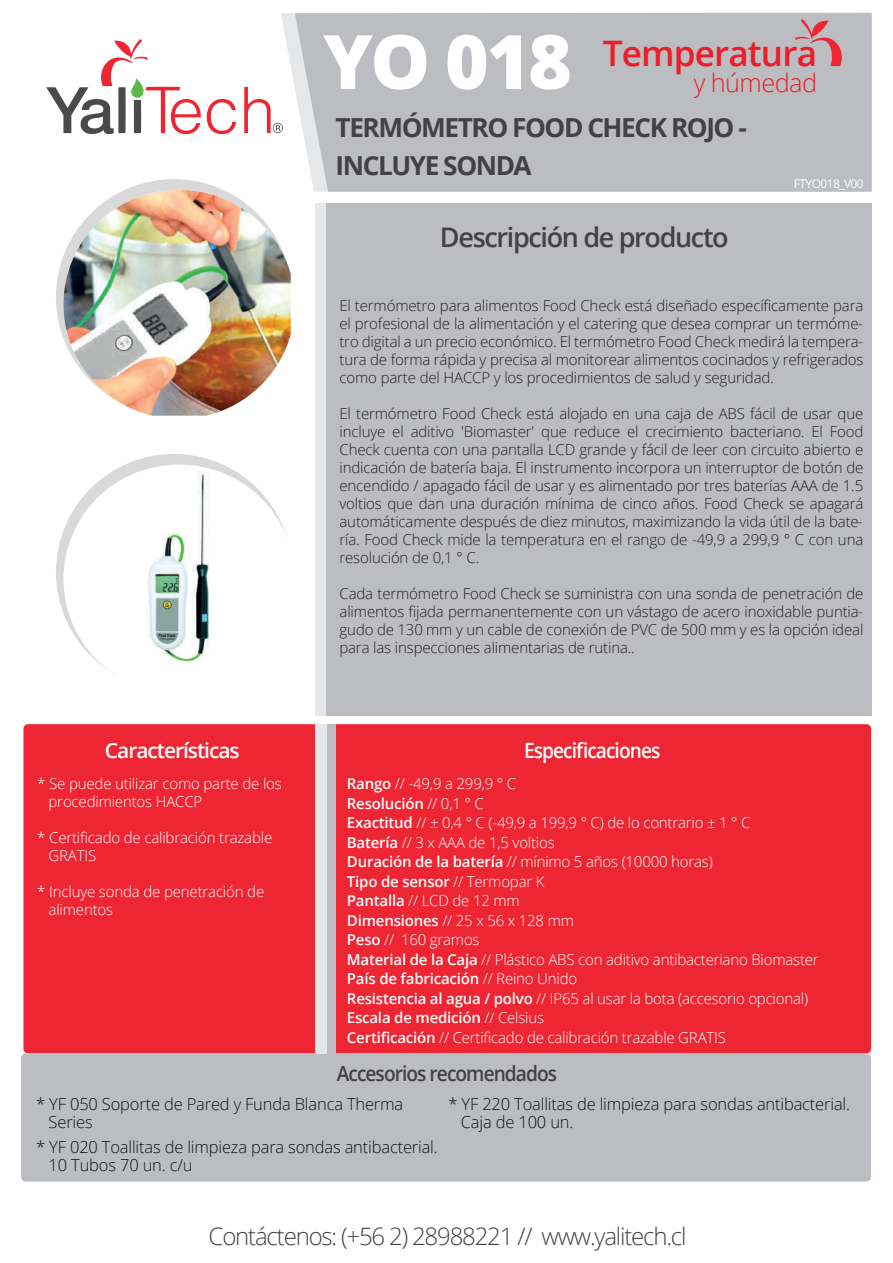
<style>
.page{position:relative;width:893px;height:1263px;background:#fff}
.page>*{position:absolute;margin:0;border:0;box-sizing:border-box;transform-origin:0 0}
.t1{font:800 75px "Open Sans";color:#fff}
.t2{font:600 35.1px "Open Sans";letter-spacing:-.025em;color:#ec1d29}
.t3{font:600 27px "Open Sans";letter-spacing:-.05em;color:#444145}
.t4{font:700 26.25px/37.5px "Open Sans";letter-spacing:-.055em;color:#444145}
.t5{font:300 25.35px "Open Sans";letter-spacing:-.025em;color:#ec1d29}
.t6{font:300 24px "Open Sans";letter-spacing:-.05em;color:#444145}
.t7{font:600 21px "Open Sans";letter-spacing:-.05em;color:#444145;scale:.91 1}
.t8{font:600 21px "Open Sans";letter-spacing:-.05em;color:#fff;scale:.91 1}
.t9{font:600 21px "Open Sans";letter-spacing:-.05em;color:#fff}
.t10{font:300 16.5px/18px "Open Sans";letter-spacing:-.01em;color:#101315}
.t11{font:300 15px/18px "Open Sans";letter-spacing:-.01em;color:#231f20;text-align:justify}
.t12{font:300 15px/19.5px "Open Sans";letter-spacing:-.01em;color:#fff}
.t13{font:12px "Open Sans";letter-spacing:-.05em;color:#fff}
.s1{font-weight:600}
</style>
<div class="page">
<div style="left:315px;top:203px;width:555px;height:513px;background:#e6e7e9"></div>
<div style="left:327px;top:203px;width:545px;height:513px;background:#bcbdc0"></div>
<svg style="left:281px;top:13px;width:14px;height:74px"></svg>
<div style="left:295px;top:13px;width:577px;height:179px;background:#bcbdc0"></div>
<div style="left:23px;top:724px;width:303px;height:329px;background:#ee2533;border-radius:5px"></div>
<div style="left:326px;top:724px;width:545px;height:329px;background:#ee2533;border-radius:5px"></div>
<div style="left:21px;top:1053px;width:850px;height:128px;background:#bcbdc0;border-radius:5px"></div>
<div style="left:315px;top:724px;width:16px;height:329px;background:#e6e7e9"></div>
<div style="left:327px;top:724px;width:9px;height:329px;background:#bcbdc0"></div>
<svg style="left:207px;top:99px;width:29px;height:35px"></svg>
<svg style="left:46px;top:39px;width:155px;height:95px"></svg>
<svg style="left:244px;top:87px;width:39px;height:46px"></svg>
<svg style="left:795px;top:19px;width:47px;height:47px;background:#c69ba1"></svg>
<div style="left:56px;top:454px;width:236px;height:236px;background:#dad9da;border-radius:50%"></div>
<svg style="left:63px;top:465px;width:229px;height:225px"></svg>
<img style="left:82px;top:471px;width:192px;height:191px">
<div style="left:56px;top:179px;width:236px;height:236px;background:#dad9da;border-radius:50%"></div>
<img style="left:63px;top:190px;width:228px;height:226px">
<h1 class="t1" style="left:323px;top:5px;width:250px">YO 018</h1>
<h2 class="t2" style="left:603px;top:30px;width:216px">Temperatura</h2>
<h3 class="t5" style="left:694px;top:65px;width:125px">y húmedad</h3>
<h3 class="t4" style="left:336px;top:108px;width:413px">TERMÓMETRO FOOD CHECK ROJO -<br>INCLUYE SONDA</h3>
<h3 class="t3" style="left:440px;top:219px;width:290px">Descripción de producto</h3>
<p class="t13" style="left:794px;top:176px;width:71px">FTYO018_V00</p>
<h3 class="t9" style="left:105px;top:736px;width:136px">Características</h3>
<p class="t12" style="left:49px;top:774px;width:235px;line-height:18px;text-indent:-11px">* Se puede utilizar como parte de los procedimientos HACCP</p>
<p class="t12" style="left:49px;top:828px;width:225px;line-height:18px;text-indent:-11px">* Certificado de calibración trazable<br>GRATIS</p>
<p class="t12" style="left:49px;top:882px;width:217px;line-height:18px;text-indent:-11px">* Incluye sonda de penetración de alimentos</p>
<p class="t11" style="left:339px;top:296px;width:526px">El termómetro para alimentos Food Check está diseñado específicamente para el profesional de la alimentación y el catering que desea comprar un termóme&shy;tro digital a un precio económico. El termómetro Food Check medirá la tempera&shy;tura de forma rápida y precisa al monitorear alimentos cocinados y refrigerados como parte del HACCP y los procedimientos de salud y seguridad.</p>
<p class="t11" style="left:339px;top:404px;width:526px">El termómetro Food Check está alojado en una caja de ABS fácil de usar que incluye el aditivo 'Biomaster' que reduce el crecimiento bacteriano. El Food Check cuenta con una pantalla LCD grande y fácil de leer con circuito abierto e indicación de batería baja. El instrumento incorpora un interruptor de botón de encendido / apagado fácil de usar y es alimentado por tres baterías AAA de 1.5 voltios que dan una duración mínima de cinco años. Food Check se apagará automáticamente después de diez minutos, maximizando la vida útil de la bate&shy;ría. Food Check mide la temperatura en el rango de -49,9 a 299,9 ° C con una resolución de 0,1 ° C.</p>
<p class="t11" style="left:339px;top:584px;width:525px">Cada termómetro Food Check se suministra con una sonda de penetración de alimentos fijada permanentemente con un vástago de acero inoxidable puntia&shy;gudo de 130 mm y un cable de conexión de PVC de 500 mm y es la opción ideal para las inspecciones alimentarias de rutina..</p>
<h3 class="t8" style="left:524px;top:736px;width:151px">Especificaciones</h3>
<p class="t12" style="left:347px;top:773px;width:473px"><span class="s1">Rango</span> // -49,9 a 299,9 ° C<br><span class="s1">Resolución</span> // 0,1 ° C<br><span class="s1">Exactitud</span> // ± 0,4 ° C (-49,9 a 199,9 ° C) de lo contrario ± 1 ° C<br><span class="s1">Batería</span> // 3 x AAA de 1,5 voltios<br><span class="s1">Duración de la batería</span> // mínimo 5 años (10000 horas)<br><span class="s1">Tipo de sensor</span> // Termopar K<br><span class="s1">Pantalla</span> // LCD de 12 mm<br><span class="s1">Dimensiones</span> // 25 x 56 x 128 mm<br><span class="s1">Peso</span> // 160 gramos<br><span class="s1">Material de la Caja</span> // Plástico ABS con aditivo antibacteriano Biomaster <span class="s1">País de fabricación</span> // Reino Unido<br><span class="s1">Resistencia al agua / polvo</span> // IP65 al usar la bota (accesorio opcional)<br><span class="s1">Escala de medición</span> // Celsius<br><span class="s1">Certificación</span> // Certificado de calibración trazable GRATIS</p>
<h3 class="t7" style="left:337px;top:1059px;width:244px">Accesorios recomendados</h3>
<p class="t10" style="left:49px;top:1094px;width:356px;text-indent:-12px">* YF 050 Soporte de Pared y Funda Blanca Therma<br>Series</p>
<p class="t10" style="left:49px;top:1137px;width:391px;text-indent:-12px">* YF 020 Toallitas de limpieza para sondas antibacterial.<br>10 Tubos 70 un. c/u</p>
<p class="t10" style="left:461px;top:1094px;width:391px;text-indent:-12px">* YF 220 Toallitas de limpieza para sondas antibacterial.<br>Caja de 100 un.</p>
<h3 class="t6" style="left:209px;top:1219px;width:479px">Contáctenos: (+56 2) 28988221 // www.yalitech.cl</h3>
</div>
